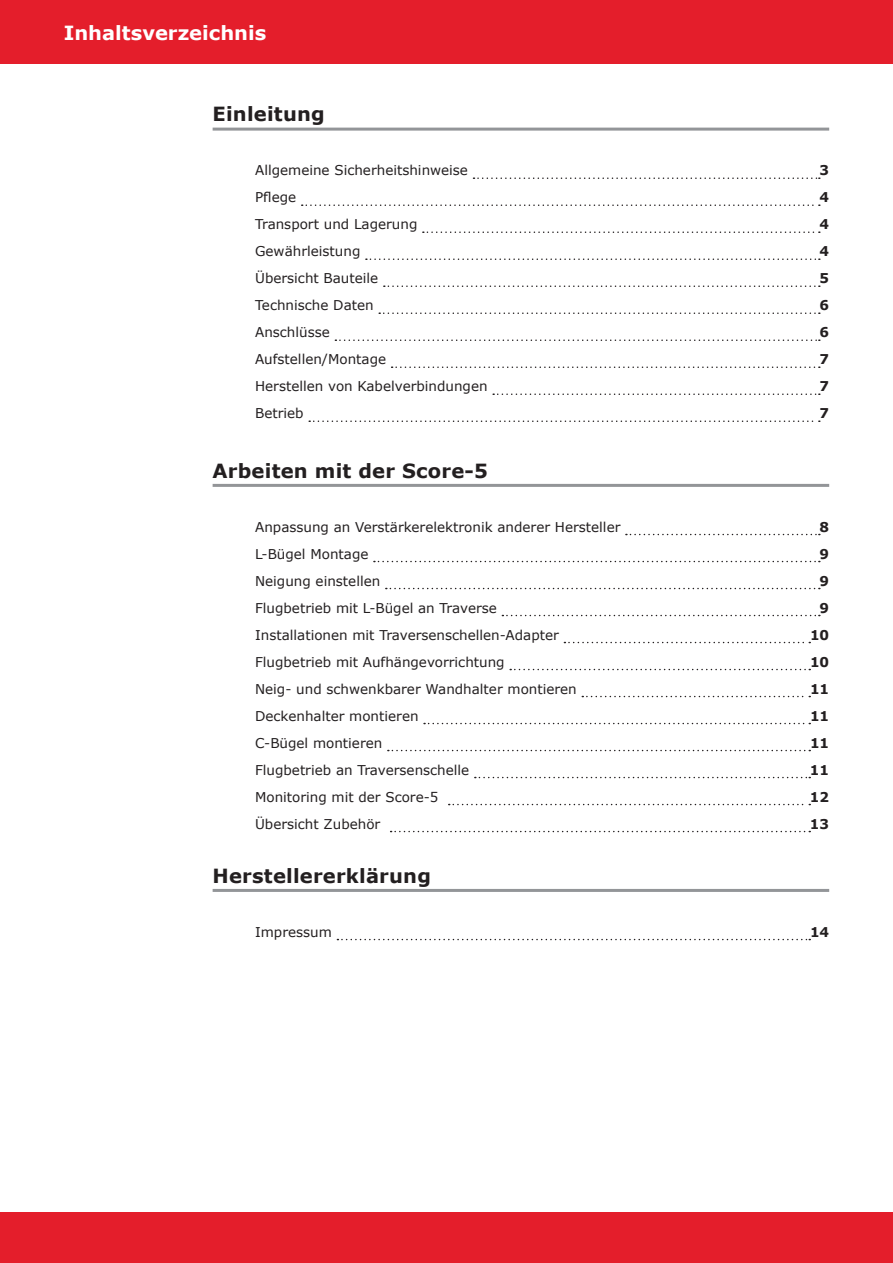
<style>
.page{position:relative;width:893px;height:1263px;background:#fff}
.page>*{position:absolute;margin:0;border:0;box-sizing:border-box;transform-origin:0 0}
.t1{font:700 19.5px "Verdana";letter-spacing:.01em;color:#231f20}
.t2{font:700 19.5px "Verdana";color:#fff}
.t3{font:13.5px "Verdana";color:#231f20}
.t4{font:700 13.5px "Verdana";color:#231f20}
</style>
<div class="page">
<div style="left:0;top:1212px;width:893px;height:51px;background:#e41e2b"></div>
<div style="left:0;top:0;width:893px;height:64px;background:#e41e2b"></div>
<hr style="left:213px;top:128px;width:616px;height:3px;background:#939598">
<svg style="left:473px;top:177px;width:347px;height:2px"></svg>
<svg style="left:302px;top:204px;width:518px;height:2px"></svg>
<svg style="left:423px;top:231px;width:397px;height:2px"></svg>
<svg style="left:366px;top:258px;width:454px;height:2px"></svg>
<svg style="left:384px;top:285px;width:436px;height:2px"></svg>
<svg style="left:379px;top:312px;width:441px;height:2px"></svg>
<svg style="left:335px;top:339px;width:485px;height:2px"></svg>
<svg style="left:392px;top:366px;width:428px;height:2px"></svg>
<svg style="left:493px;top:393px;width:327px;height:2px"></svg>
<svg style="left:309px;top:420px;width:511px;height:2px"></svg>
<hr style="left:213px;top:484px;width:616px;height:3px;background:#939598">
<svg style="left:626px;top:534px;width:194px;height:1px"></svg>
<svg style="left:374px;top:561px;width:446px;height:1px"></svg>
<svg style="left:386px;top:588px;width:434px;height:1px"></svg>
<svg style="left:502px;top:615px;width:318px;height:1px"></svg>
<svg style="left:564px;top:642px;width:246px;height:1px"></svg>
<svg style="left:510px;top:669px;width:300px;height:1px"></svg>
<svg style="left:582px;top:696px;width:228px;height:1px"></svg>
<svg style="left:424px;top:723px;width:386px;height:1px"></svg>
<svg style="left:388px;top:750px;width:422px;height:1px"></svg>
<svg style="left:475px;top:777px;width:335px;height:1px"></svg>
<svg style="left:449px;top:804px;width:361px;height:1px"></svg>
<svg style="left:391px;top:831px;width:419px;height:1px"></svg>
<hr style="left:213px;top:889px;width:616px;height:3px;background:#939598">
<svg style="left:337px;top:939px;width:473px;height:1px"></svg>
<h1 class="t2" style="left:64px;top:20px;width:204px">Inhaltsverzeichnis</h1>
<h1 class="t1" style="left:213px;top:100px;width:114px">Einleitung</h1>
<p class="t3" style="left:255px;top:161px;width:214px">Allgemeine Sicherheitshinweise</p>
<p class="t4" style="left:820px;top:161px;width:11px">3</p>
<p class="t3" style="left:255px;top:188px;width:43px">Pflege</p>
<p class="t4" style="left:820px;top:188px;width:11px">4</p>
<p class="t3" style="left:255px;top:215px;width:164px">Transport und Lagerung</p>
<p class="t4" style="left:820px;top:215px;width:11px">4</p>
<p class="t3" style="left:255px;top:242px;width:107px">Gewährleistung</p>
<p class="t4" style="left:820px;top:242px;width:11px">4</p>
<p class="t3" style="left:255px;top:269px;width:125px">Übersicht Bauteile</p>
<p class="t4" style="left:820px;top:269px;width:11px">5</p>
<p class="t3" style="left:255px;top:296px;width:120px">Technische Daten</p>
<p class="t4" style="left:820px;top:296px;width:11px">6</p>
<p class="t3" style="left:255px;top:323px;width:76px">Anschlüsse</p>
<p class="t4" style="left:820px;top:323px;width:11px">6</p>
<p class="t3" style="left:255px;top:350px;width:132px">Aufstellen/Montage</p>
<p class="t4" style="left:820px;top:350px;width:11px">7</p>
<p class="t3" style="left:255px;top:377px;width:234px">Herstellen von Kabelverbindungen</p>
<p class="t4" style="left:820px;top:377px;width:11px">7</p>
<p class="t3" style="left:255px;top:404px;width:50px">Betrieb</p>
<p class="t4" style="left:820px;top:404px;width:11px">7</p>
<h1 class="t1" style="left:213px;top:457px;width:277px">Arbeiten mit der Score-5</h1>
<p class="t3" style="left:255px;top:517px;width:367px">Anpassung an Verstärkerelektronik anderer Hersteller</p>
<p class="t4" style="left:820px;top:517px;width:11px">8</p>
<p class="t3" style="left:255px;top:544px;width:115px">L-Bügel Montage</p>
<p class="t4" style="left:820px;top:544px;width:11px">9</p>
<p class="t3" style="left:255px;top:571px;width:127px">Neigung einstellen</p>
<p class="t4" style="left:820px;top:571px;width:11px">9</p>
<p class="t3" style="left:255px;top:598px;width:243px">Flugbetrieb mit L-Bügel an Traverse</p>
<p class="t4" style="left:820px;top:598px;width:11px">9</p>
<p class="t3" style="left:255px;top:625px;width:305px">Installationen mit Traversenschellen-Adapter</p>
<p class="t4" style="left:810px;top:625px;width:21px">10</p>
<p class="t3" style="left:255px;top:652px;width:251px">Flugbetrieb mit Aufhängevorrichtung</p>
<p class="t4" style="left:810px;top:652px;width:21px">10</p>
<p class="t3" style="left:255px;top:679px;width:323px">Neig- und schwenkbarer Wandhalter montieren</p>
<p class="t4" style="left:810px;top:679px;width:21px">11</p>
<p class="t3" style="left:255px;top:706px;width:165px">Deckenhalter montieren</p>
<p class="t4" style="left:810px;top:706px;width:21px">11</p>
<p class="t3" style="left:255px;top:733px;width:129px">C-Bügel montieren</p>
<p class="t4" style="left:810px;top:733px;width:21px">11</p>
<p class="t3" style="left:255px;top:760px;width:216px">Flugbetrieb an Traversenschelle</p>
<p class="t4" style="left:810px;top:760px;width:21px">11</p>
<p class="t3" style="left:255px;top:787px;width:185px">Monitoring mit der Score-5</p>
<p class="t4" style="left:810px;top:787px;width:21px">12</p>
<p class="t3" style="left:255px;top:814px;width:127px">Übersicht Zubehör</p>
<p class="t4" style="left:810px;top:814px;width:21px">13</p>
<h1 class="t1" style="left:213px;top:862px;width:220px">Herstellererklärung</h1>
<p class="t3" style="left:255px;top:922px;width:78px">Impressum</p>
<p class="t4" style="left:810px;top:922px;width:21px">14</p>
</div>
